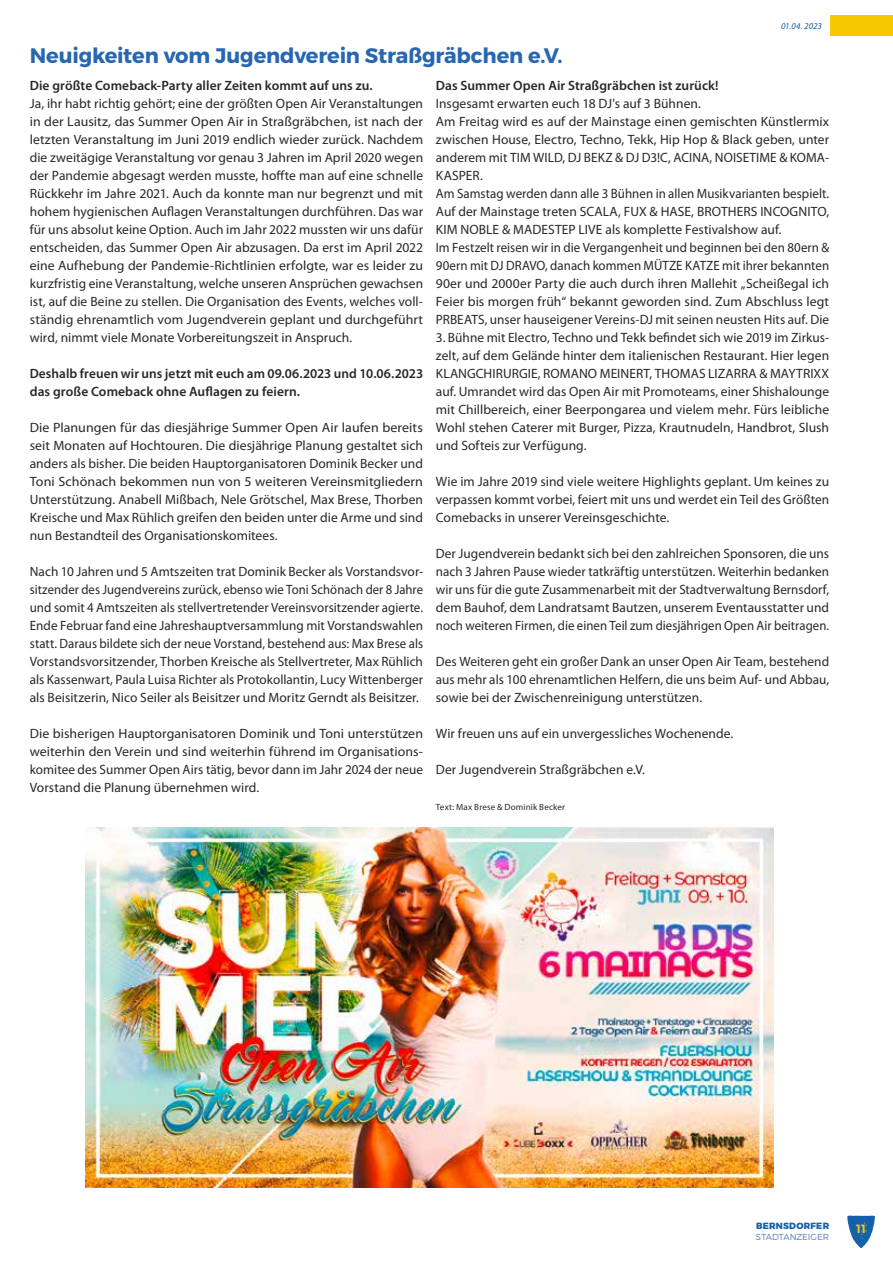
<style>
.page{position:relative;width:893px;height:1263px;background:#fff}
.page>*{position:absolute;margin:0;border:0;box-sizing:border-box;transform-origin:0 0}
.t1{font:700 21px "Montserrat";letter-spacing:-.01em;color:#2966b0}
.t2{font:13.5px/18px "Myriad Pro";letter-spacing:.005em;color:#282827;text-align:justify}
.t3{font:600 13.5px/18px "Myriad Pro";letter-spacing:.005em;color:#282827}
.t4{font:600 12px "Montserrat";color:#f6ca00}
.t5{font:9px "Myriad Pro";letter-spacing:.02em;color:#282827}
.t6{font:800 9px "Montserrat";letter-spacing:.025em;color:#1560ab}
.t7{font:italic 9px "Myriad Pro";color:#1560ab}
.t8{font:300 8.7px "Montserrat";color:#537abd}
</style>
<div class="page">
<svg style="left:847px;top:1215px;width:28px;height:33px"></svg>
<div style="left:830px;top:15px;width:63px;height:21px;background:#f5c800"></div>
<img style="left:86px;top:827px;width:687px;height:360px">
<p class="t7" style="left:781px;top:20px;width:42px">01.04. 2023</p>
<h1 class="t1" style="left:30px;top:43px;width:534px">Neuigkeiten vom Jugendverein Straßgräbchen e.V.</h1>
<p class="t3" style="left:30px;top:76px;width:345px">Die größte Comeback-Party aller Zeiten kommt auf uns zu.</p>
<p class="t2" style="left:30px;top:94px;width:395px">Ja, ihr habt richtig gehört; eine der größten Open Air Veranstaltungen in der Lausitz, das Summer Open Air in Straßgräbchen, ist nach der letzten Veranstaltung im Juni 2019 endlich wieder zurück. Nachdem die zweitägige Veranstaltung vor genau 3 Jahren im April 2020 wegen der Pandemie abgesagt werden musste, hoffte man auf eine schnelle Rückkehr im Jahre 2021. Auch da konnte man nur begrenzt und mit hohem hygienischen Auflagen Veranstaltungen durchführen. Das war für uns absolut keine Option. Auch im Jahr 2022 mussten wir uns dafür entscheiden, das Summer Open Air abzusagen. Da erst im April 2022 eine Aufhebung der Pandemie-Richtlinien erfolgte, war es leider zu kurzfristig eine Veranstaltung, welche unseren Ansprüchen gewachsen ist, auf die Beine zu stellen. Die Organisation des Events, welches voll&shy;ständig ehrenamtlich vom Jugendverein geplant und durchgeführt wird, nimmt viele Monate Vorbereitungszeit in Anspruch.</p>
<p class="t3" style="left:30px;top:364px;width:395px">Deshalb freuen wir uns jetzt mit euch am 09.06.2023 und 10.06.2023 das große Comeback ohne Auflagen zu feiern.</p>
<p class="t2" style="left:30px;top:418px;width:395px">Die Planungen für das diesjährige Summer Open Air laufen bereits seit Monaten auf Hochtouren. Die diesjährige Planung gestaltet sich anders als bisher. Die beiden Hauptorganisatoren Dominik Becker und Toni Schönach bekommen nun von 5 weiteren Vereinsmitgliedern Unterstützung. Anabell Mißbach, Nele Grötschel, Max Brese, Thorben Kreische und Max Rühlich greifen den beiden unter die Arme und sind nun Bestandteil des Organisationskomitees.</p>
<p class="t2" style="left:30px;top:562px;width:395px">Nach 10 Jahren und 5 Amtszeiten trat Dominik Becker als Vorstandsvor&shy;sitzender des Jugendvereins zurück, ebenso wie Toni Schönach der 8 Jahre und somit 4 Amtszeiten als stellvertretender Vereinsvorsitzender agierte.<br>Ende Februar fand eine Jahreshauptversammlung mit Vorstandswahlen statt. Daraus bildete sich der neue Vorstand, bestehend aus: Max Brese als Vorstandsvorsitzender, Thorben Kreische als Stellvertreter, Max Rühlich als Kassenwart, Paula Luisa Richter als Protokollantin, Lucy Wittenberger als Beisitzerin, Nico Seiler als Beisitzer und Moritz Gerndt als Beisitzer.</p>
<p class="t2" style="left:30px;top:724px;width:395px">Die bisherigen Hauptorganisatoren Dominik und Toni unterstützen weiterhin den Verein und sind weiterhin führend im Organisations&shy;komitee des Summer Open Airs tätig, bevor dann im Jahr 2024 der neue Vorstand die Planung übernehmen wird.</p>
<p class="t3" style="left:436px;top:76px;width:284px">Das Summer Open Air Straßgräbchen ist zurück!</p>
<p class="t2" style="left:436px;top:94px;width:395px;text-align:left">Insgesamt erwarten euch 18 DJ's auf 3 Bühnen.<br>Am Freitag wird es auf der Mainstage einen gemischten Künstlermix zwischen House, Electro, Techno, Tekk, Hip Hop &amp; Black geben, unter anderem mit TIM WILD, DJ BEKZ &amp; DJ D3!C, ACINA, NOISETIME &amp; KOMA-KASPER.<br>Am Samstag werden dann alle 3 Bühnen in allen Musikvarianten bespielt.<br>Auf der Mainstage treten SCALA, FUX &amp; HASE, BROTHERS INCOGNITO, KIM NOBLE &amp; MADESTEP LIVE als komplette Festivalshow auf.<br>Im Festzelt reisen wir in die Vergangenheit und beginnen bei den 80ern &amp; 90ern mit DJ DRAVO, danach kommen MÜTZE KATZE mit ihrer bekannten 90er und 2000er Party die auch durch ihren Mallehit „Scheißegal ich Feier bis morgen früh“ bekannt geworden sind. Zum Abschluss legt PRBEATS, unser hauseigener Vereins-DJ mit seinen neusten Hits auf. Die</p>
<p class="t2" style="left:436px;top:328px;width:395px">3. Bühne mit Electro, Techno und Tekk befindet sich wie 2019 im Zirkus&shy;zelt, auf dem Gelände hinter dem italienischen Restaurant. Hier legen KLANGCHIRURGIE, ROMANO MEINERT, THOMAS LIZARRA &amp; MAYTRIXX auf. Umrandet wird das Open Air mit Promoteams, einer Shishalounge mit Chillbereich, einer Beerpongarea und vielem mehr. Fürs leibliche Wohl stehen Caterer mit Burger, Pizza, Krautnudeln, Handbrot, Slush und Softeis zur Verfügung.</p>
<p class="t2" style="left:436px;top:472px;width:395px">Wie im Jahre 2019 sind viele weitere Highlights geplant. Um keines zu verpassen kommt vorbei, feiert mit uns und werdet ein Teil des Größten Comebacks in unserer Vereinsgeschichte.</p>
<p class="t2" style="left:436px;top:544px;width:395px">Der Jugendverein bedankt sich bei den zahlreichen Sponsoren, die uns nach 3 Jahren Pause wieder tatkräftig unterstützen. Weiterhin bedanken wir uns für die gute Zusammenarbeit mit der Stadtverwaltung Bernsdorf, dem Bauhof, dem Landratsamt Bautzen, unserem Eventausstatter und noch weiteren Firmen, die einen Teil zum diesjährigen Open Air beitragen.</p>
<p class="t2" style="left:436px;top:652px;width:395px">Des Weiteren geht ein großer Dank an unser Open Air Team, bestehend aus mehr als 100 ehrenamtlichen Helfern, die uns beim Auf- und Abbau, sowie bei der Zwischenreinigung unterstützen.</p>
<p class="t2" style="left:436px;top:724px;width:299px">Wir freuen uns auf ein unvergessliches Wochenende.</p>
<p class="t2" style="left:436px;top:760px;width:211px">Der Jugendverein Straßgräbchen e.V.</p>
<p class="t5" style="left:436px;top:801px;width:131px">Text: Max Brese &amp; Dominik Becker</p>
<p class="t6" style="left:756px;top:1220px;width:75px">BERNSDORFER</p>
<p class="t8" style="left:756px;top:1231px;width:75px">STADTANZEIGER</p>
<p class="t4" style="left:856px;top:1221px;width:11px">11</p>
</div>
